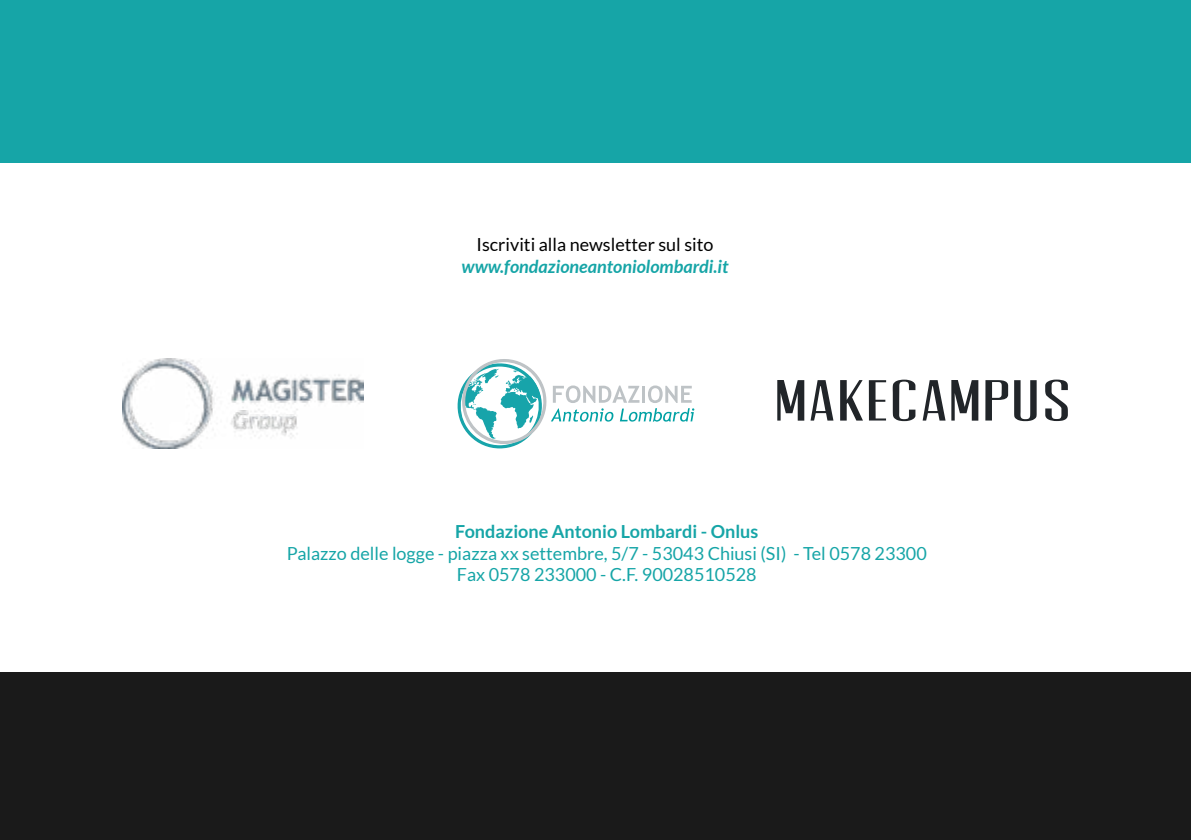
<style>
.page{position:relative;width:1191px;height:840px;background:#fff}
.page>*{position:absolute;margin:0;border:0;box-sizing:border-box;transform-origin:0 0}
.t1{font:18px/21.6px "Lato";color:#16a5a7;text-align:center}
.t2{font:italic 700 18px "Lato";color:#16a5a7}
.t3{font:700 18px "Lato";color:#16a5a7}
.t4{font:18px "Lato";color:#000}
</style>
<div class="page">
<svg style="left:457px;top:359px;width:237px;height:89px"></svg>
<svg style="left:777px;top:380px;width:27px;height:40px"></svg>
<svg style="left:810px;top:380px;width:23px;height:40px"></svg>
<svg style="left:840px;top:380px;width:23px;height:40px"></svg>
<svg style="left:869px;top:380px;width:17px;height:40px"></svg>
<svg style="left:892px;top:379px;width:23px;height:42px"></svg>
<svg style="left:922px;top:380px;width:23px;height:40px"></svg>
<svg style="left:951px;top:380px;width:27px;height:40px"></svg>
<svg style="left:985px;top:380px;width:23px;height:40px"></svg>
<svg style="left:1014px;top:380px;width:22px;height:41px"></svg>
<svg style="left:1045px;top:379px;width:22px;height:42px"></svg>
<img style="left:122px;top:358px;width:241px;height:90px">
<div style="left:0;top:0;width:1191px;height:162px;background:#16a5a7"></div>
<div style="left:0;top:672px;width:1191px;height:167px;background:#1a1a1a"></div>
<p class="t4" style="left:476px;top:235px;width:238px">Iscriviti alla newsletter sul sito</p>
<p class="t2" style="left:461px;top:256px;width:268px">www.fondazioneantoniolombardi.it</p>
<p class="t3" style="left:455px;top:520px;width:305px">Fondazione Antonio Lombardi - Onlus</p>
<p class="t1" style="left:287px;top:541px;width:641px">Palazzo delle logge - piazza xx settembre, 5/7 - 53043 Chiusi (SI) - Tel 0578 23300<br>Fax 0578 233000 - C.F. 90028510528</p>
</div>
